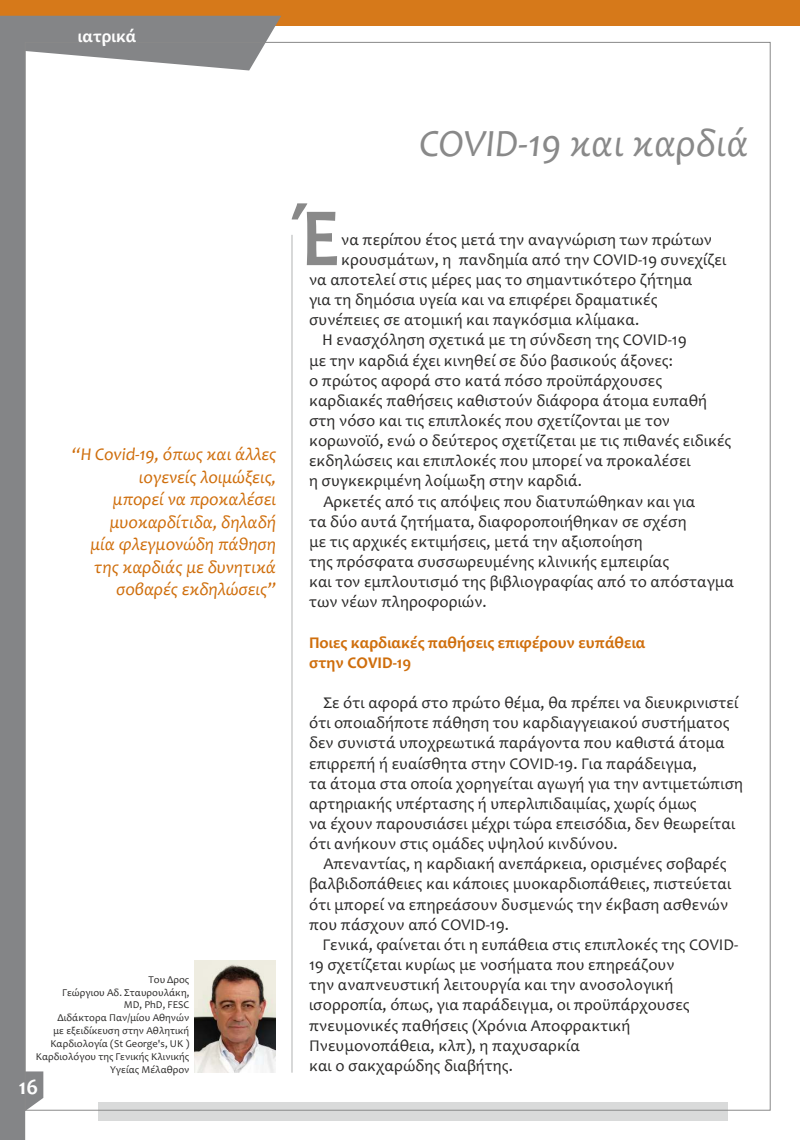
<style>
.page{position:relative;width:800px;height:1140px;background:#fff}
.page>*{position:absolute;margin:0;border:0;box-sizing:border-box;transform-origin:0 0}
.t1{font:700 83.7px "Candara";color:#898989;scale:.86 1}
.t2{font:italic 39px "Candara";color:#898989}
.t3{font:700 22.2px "Candara";color:#fefefe}
.t4{font:italic 18px/22.5px "Candara";letter-spacing:-.01em;color:#cf6e0c;text-align:right}
.t5{font:700 18px "Candara";color:#fefefe}
.t6{font:16.5px/20.1px "Candara";color:#2b2a29}
.t7{font:700 16.5px/20.1px "Candara";color:#cf6e0c}
.t8{font:10.5px/12.8px "Candara";color:#2b2a29;text-align:right}
</style>
<div class="page">
<hr style="left:292px;top:235px;width:1px;height:837px;background:#b2b3b3">
<div style="left:98px;top:1101px;width:629px;height:19px;background:#d9dada"></div>
<svg style="left:0;top:70px;width:43px;height:1070px;fill:#848587"></svg>
<div style="left:0;top:0;width:799px;height:26px;background:#d6791a"></div>
<svg style="left:0;top:16px;width:281px;height:54px"></svg>
<img style="left:195px;top:960px;width:80px;height:112px">
<p class="t5" style="left:78px;top:29px;width:60px">ιατρικά</p>
<p class="t4" style="left:72px;top:445px;width:206px">“Η Covid-19, όπως και άλλες ιογενείς λοιμώξεις,<br>μπορεί να προκαλέσει μυοκαρδίτιδα, δηλαδή<br>μία φλεγμονώδη πάθηση της καρδιάς με δυνητικά σοβαρές εκδηλώσεις”</p>
<p class="t8" style="left:36px;top:974px;width:155px">Του Δρος<br>Γεώργιου Αδ. Σταυρουλάκη,<br>MD, PhD, FESC<br>Διδάκτορα Παν/μίου Αθηνών<br>με εξειδίκευση στην Αθλητική<br>Καρδιολογία (St George's, UK )<br>Καρδιολόγου της Γενικής Κλινικής<br>Υγείας Μέλαθρον</p>
<h3 class="t3" style="left:19px;top:1078px;width:21px">16</h3>
<h2 class="t2" style="left:419px;top:128px;width:331px">COVID-19 και καρδιά</h2>
<h1 class="t1" style="left:289px;top:204px;width:60px">Έ</h1>
<p class="t6" style="left:341px;top:231px;width:372px">να περίπου έτος μετά την αναγνώριση των πρώτων</p>
<p class="t6" style="left:341px;top:251px;width:386px">κρουσμάτων, η πανδημία από την COVID-19 συνεχίζει</p>
<p class="t6" style="left:309px;top:271px;width:385px">να αποτελεί στις μέρες μας το σημαντικότερο ζήτημα</p>
<p class="t6" style="left:309px;top:291px;width:350px">για τη δημόσια υγεία και να επιφέρει δραματικές</p>
<p class="t6" style="left:309px;top:311px;width:331px">συνέπειες σε ατομική και παγκόσμια κλίμακα.</p>
<p class="t6" style="left:322px;top:332px;width:366px">Η ενασχόληση σχετικά με τη σύνδεση της COVID-19</p>
<p class="t6" style="left:309px;top:352px;width:365px">με την καρδιά έχει κινηθεί σε δύο βασικούς άξονες:</p>
<p class="t6" style="left:309px;top:372px;width:355px">ο πρώτος αφορά στο κατά πόσο προϋπάρχουσες</p>
<p class="t6" style="left:309px;top:392px;width:399px">καρδιακές παθήσεις καθιστούν διάφορα άτομα ευπαθή</p>
<p class="t6" style="left:309px;top:412px;width:362px">στη νόσο και τις επιπλοκές που σχετίζονται με τον</p>
<p class="t6" style="left:309px;top:432px;width:424px">κορωνοϊό, ενώ ο δεύτερος σχετίζεται με τις πιθανές ειδικές</p>
<p class="t6" style="left:309px;top:452px;width:383px">εκδηλώσεις και επιπλοκές που μπορεί να προκαλέσει</p>
<p class="t6" style="left:309px;top:473px;width:274px">η συγκεκριμένη λοίμωξη στην καρδιά.</p>
<p class="t6" style="left:323px;top:493px;width:373px">Αρκετές από τις απόψεις που διατυπώθηκαν και για</p>
<p class="t6" style="left:309px;top:513px;width:379px">τα δύο αυτά ζητήματα, διαφοροποιήθηκαν σε σχέση</p>
<p class="t6" style="left:309px;top:533px;width:335px">με τις αρχικές εκτιμήσεις, μετά την αξιοποίηση</p>
<p class="t6" style="left:309px;top:553px;width:362px">της πρόσφατα συσσωρευμένης κλινικής εμπειρίας</p>
<p class="t6" style="left:309px;top:573px;width:426px">και τον εμπλουτισμό της βιβλιογραφίας από το απόσταγμα</p>
<p class="t6" style="left:309px;top:593px;width:179px">των νέων πληροφοριών.</p>
<p class="t7" style="left:309px;top:634px;width:338px">Ποιες καρδιακές παθήσεις επιφέρουν ευπάθεια στην COVID-19</p>
<p class="t6" style="left:309px;top:694px;width:435px;text-indent:14px">Σε ότι αφορά στο πρώτο θέμα, θα πρέπει να διευκρινιστεί ότι οποιαδήποτε πάθηση του καρδιαγγειακού συστήματος δεν συνιστά υποχρεωτικά παράγοντα που καθιστά άτομα επιρρεπή ή ευαίσθητα στην COVID-19. Για παράδειγμα,<br>τα άτομα στα οποία χορηγείται αγωγή για την αντιμετώπιση αρτηριακής υπέρτασης ή υπερλιπιδαιμίας, χωρίς όμως<br>να έχουν παρουσιάσει μέχρι τώρα επεισόδια, δεν θεωρείται ότι ανήκουν στις ομάδες υψηλού κινδύνου.</p>
<p class="t6" style="left:309px;top:855px;width:423px;text-indent:14px">Απεναντίας, η καρδιακή ανεπάρκεια, ορισμένες σοβαρές βαλβιδοπάθειες και κάποιες μυοκαρδιοπάθειες, πιστεύεται ότι μπορεί να επηρεάσουν δυσμενώς την έκβαση ασθενών που πάσχουν από COVID-19.</p>
<p class="t6" style="left:309px;top:936px;width:430px;text-indent:13px">Γενικά, φαίνεται ότι η ευπάθεια στις επιπλοκές της COVID-19 σχετίζεται κυρίως με νοσήματα που επηρεάζουν<br>την αναπνευστική λειτουργία και την ανοσολογική ισορροπία, όπως, για παράδειγμα, οι προϋπάρχουσες πνευμονικές παθήσεις (Χρόνια Αποφρακτική Πνευμονοπάθεια, κλπ), η παχυσαρκία<br>και ο σακχαρώδης διαβήτης.</p>
</div>
